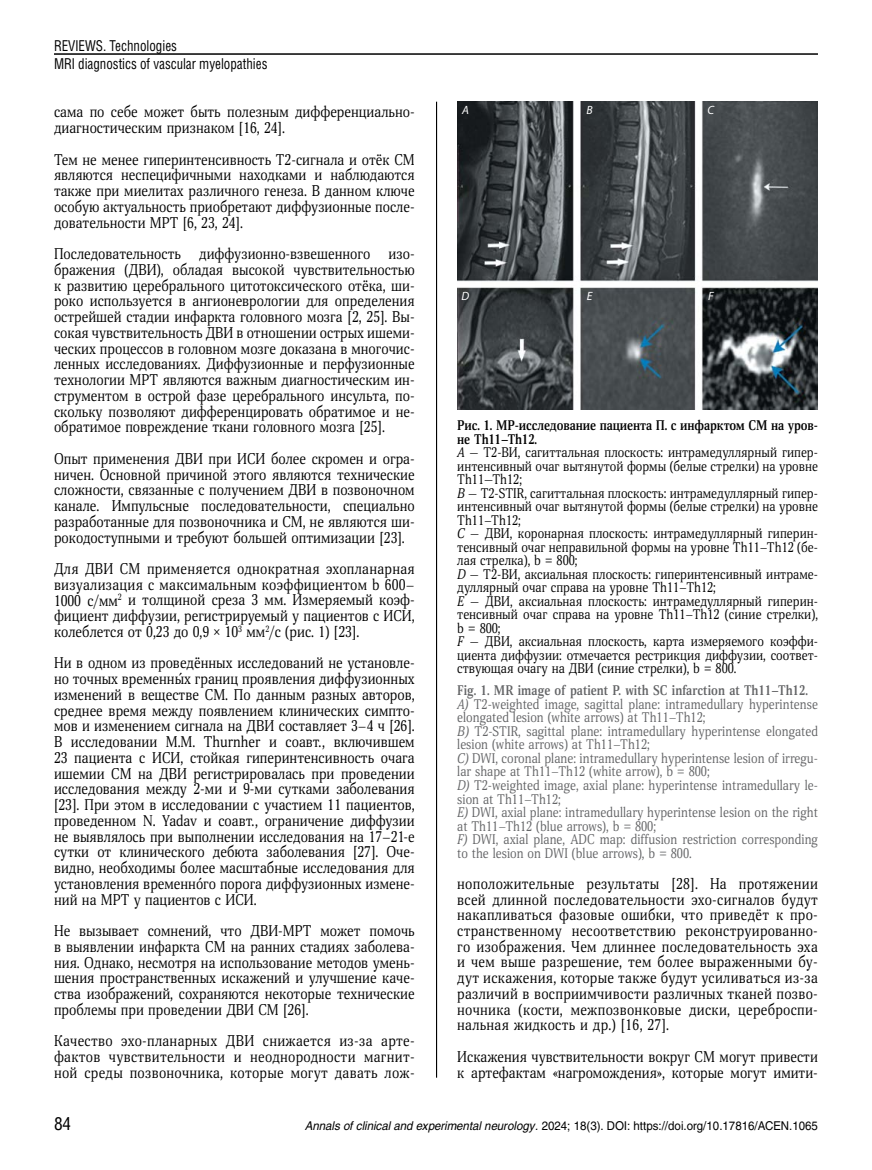
<style>
.page{position:relative;width:872px;height:1170px;background:#fff}
.page>*{position:absolute;margin:0;border:0;box-sizing:border-box;transform-origin:0 0}
.t1{font:18px "Helios Cond C";color:#000}
.t2{font:15px/15.8px "Scientia";color:#000;text-align:justify;scale:.9 1}
.t3{font:15px/18px "Helios Cond C";color:#000;scale:.9 1}
.t4{font:13.5px/13.5px "Scientia";color:#000;scale:.9 1}
.t5{font:13.5px/13.5px "Scientia";color:#636466;scale:.9 1}
.t6{font:12px "Helios C";color:#000;scale:.95 1}
.t7{font:italic 12px "Myriad Pro";color:#fff}
.s1{font-weight:700}
.s2{font-style:italic}
</style>
<div class="page">
<hr style="left:54px;top:53px;width:764px;height:2px;background:#000">
<hr style="left:436px;top:102px;width:1px;height:975px;background:#000">
<img style="left:457px;top:102px;width:361px;height:307px">
<p class="t3" style="left:54px;top:36px;width:239px">REVIEWS. Technologies<br>MRI diagnostics of vascular myelopathies</p>
<p class="t2" style="left:54px;top:105px;width:402px">сама по себе может быть полезным дифференциально&shy;диагностическим признаком [16, 24].</p>
<p class="t2" style="left:54px;top:152px;width:402px">Тем не менее гиперинтенсивность Т2-сигнала и отёк СМ являются неспецифичными находками и наблюдаются также при миелитах различного генеза. В данном ключе особую актуальность приобретают диффузионные после&shy;довательности МРТ [6, 23, 24].</p>
<p class="t2" style="left:54px;top:246px;width:402px">Последовательность диффузионно-взвешенного изо&shy;бражения (ДВИ), обладая высокой чувствительностью к развитию церебрального цитотоксического отёка, ши&shy;роко используется в ангионеврологии для определения острейшей стадии инфаркта головного мозга [2, 25]. Вы&shy;сокая чувствительность ДВИ в отношении острых ишеми&shy;ческих процессов в головном мозге доказана в многочис&shy;ленных исследованиях. Диффузионные и перфузионные технологии МРТ являются важным диагностическим ин&shy;струментом в острой фазе церебрального инсульта, по&shy;скольку позволяют дифференцировать обратимое и не&shy;обратимое повреждение ткани головного мозга [25].</p>
<p class="t2" style="left:54px;top:451px;width:402px">Опыт применения ДВИ при ИСИ более скромен и огра&shy;ничен. Основной причиной этого являются технические сложности, связанные с получением ДВИ в позвоночном канале. Импульсные последовательности, специально разработанные для позвоночника и СМ, не являются ши&shy;рокодоступными и требуют большей оптимизации [23].</p>
<p class="t2" style="left:54px;top:561px;width:402px">Для ДВИ СМ применяется однократная эхопланарная визуализация с максимальным коэффициентом b 600– 1000 с/мм<sup>2</sup> и толщиной среза 3 мм. Измеряемый коэф&shy;фициент диффузии, регистрируемый у пациентов с ИСИ, колеблется от 0,23 до 0,9 × 10<sup>3</sup> мм<sup>2</sup>/с (рис. 1) [23].</p>
<p class="t2" style="left:54px;top:655px;width:402px">Ни в одном из проведённых исследований не установле&shy;но точных временных границ проявления диффузионных изменений в веществе СМ. По данным разных авторов, среднее время между появлением клинических симпто&shy;мов и изменением сигнала на ДВИ составляет 3–4 ч [26].<br>В исследовании М.М. Thurnher и соавт., включившем 23 пациента с ИСИ, стойкая гиперинтенсивность очага ишемии СМ на ДВИ регистрировалась при проведении исследования между 2-ми и 9-ми сутками заболевания [23]. При этом в исследовании с участием 11 пациентов, проведенном N. Yadav и соавт., ограничение диффузии не выявлялось при выполнении исследования на 17–21-е сутки от клинического дебюта заболевания [27]. Оче&shy;видно, необходимы более масштабные исследования для установления временнóго порога диффузионных измене&shy;ний на МРТ у пациентов с ИСИ.</p>
<p class="t2" style="left:54px;top:923px;width:402px">Не вызывает сомнений, что ДВИ-МРТ может помочь в выявлении инфаркта СМ на ранних стадиях заболева&shy;ния. Однако, несмотря на использование методов умень&shy;шения пространственных искажений и улучшение каче&shy;ства изображений, сохраняются некоторые технические проблемы при проведении ДВИ СМ [26].</p>
<p class="t2" style="left:54px;top:1033px;width:402px">Качество эхо-планарных ДВИ снижается из-за арте&shy;фактов чувствительности и неоднородности магнит&shy;ной среды позвоночника, которые могут давать лож-</p>
<p class="t7" style="left:462px;top:103px;width:8px">А</p>
<p class="t7" style="left:461px;top:289px;width:9px">D</p>
<p class="t7" style="left:586px;top:103px;width:8px">B</p>
<p class="t7" style="left:586px;top:289px;width:7px">E</p>
<p class="t7" style="left:707px;top:103px;width:8px">C</p>
<p class="t7" style="left:708px;top:289px;width:7px">F</p>
<p class="t4" style="left:457px;top:419px;width:402px"><span class="s1">Рис. 1. МР-исследование пациента П. с инфарктом СМ на уров&shy;не Тh11–Th12.<br></span><span class="s2">А</span> — Т2-ВИ, сагиттальная плоскость: интрамедуллярный гипер&shy;интенсивный очаг вытянутой формы (белые стрелки) на уровне Тh11—Th12;<br><span class="s2">В</span> — Т2-STIR, сагиттальная плоскость: интрамедуллярный гипер&shy;интенсивный очаг вытянутой формы (белые стрелки) на уровне Тh11–Th12;<br><span class="s2">C</span> — ДВИ, коронарная плоскость: интрамедуллярный гиперин&shy;тенсивный очаг неправильной формы на уровне Тh11–Th12 (бе&shy;лая стрелка), b = 800;<br><span class="s2">D</span> — Т2-ВИ, аксиальная плоскость: гиперинтенсивный интраме&shy;дуллярный очаг справа на уровне Тh11–Th12;<br><span class="s2">E</span> — ДВИ, аксиальная плоскость: интрамедуллярный гиперин&shy;тенсивный очаг справа на уровне Тh11–Th12 (синие стрелки), b = 800;<br><span class="s2">F</span> — ДВИ, аксиальная плоскость, карта измеряемого коэффи&shy;циента диффузии: отмечается рестрикция диффузии, соответ&shy;ствующая очагу на ДВИ (синие стрелки), b = 800.</p>
<p class="t5" style="left:457px;top:684px;width:402px"><span class="s1">Fig. 1. MR image of patient P. with SC infarction at Th11–Th12.<br></span><span class="s2">A)</span> T2-weighted image, sagittal plane: intramedullary hyperintense elongated lesion (white arrows) at Th11–Th12;<br><span class="s2">В)</span> Т2-STIR, sagittal plane: intramedullary hyperintense elongated lesion (white arrows) at Th11–Th12;<br><span class="s2">C)</span> DWI, coronal plane: intramedullary hyperintense lesion of irregu&shy;lar shape at Th11–Th12 (white arrow), b = 800;<br><span class="s2">D)</span> T2-weighted image, axial plane: hyperintense intramedullary le&shy;sion at Th11–Th12;<br><span class="s2">E)</span> DWI, axial plane: intramedullary hyperintense lesion on the right at Th11–Th12 (blue arrows), b = 800;<br><span class="s2">F)</span> DWI, axial plane, ADC map: diffusion restriction corresponding to the lesion on DWI (blue arrows), b = 800.</p>
<p class="t2" style="left:457px;top:875px;width:402px">ноположительные результаты [28]. На протяжении всей длинной последовательности эхо-сигналов будут накапливаться фазовые ошибки, что приведёт к про&shy;странственному несоответствию реконструированно&shy;го изображения. Чем длиннее последовательность эха и чем выше разрешение, тем более выраженными бу&shy;дут искажения, которые также будут усиливаться из-за различий в восприимчивости различных тканей позво&shy;ночника (кости, межпозвонковые диски, цереброспи&shy;нальная жидкость и др.) [16, 27].</p>
<p class="t2" style="left:457px;top:1049px;width:402px">Искажения чувствительности вокруг СМ могут привести к артефактам «нагромождения», которые могут имити-</p>
<p class="t1" style="left:54px;top:1112px;width:19px">84</p>
<p class="t6" style="left:305px;top:1118px;width:541px"><span class="s2">Annals of clinical and experimental neurology.</span> 2024; 18(3). DOI: https://doi.org/10.17816/ACEN.1065</p>
</div>
